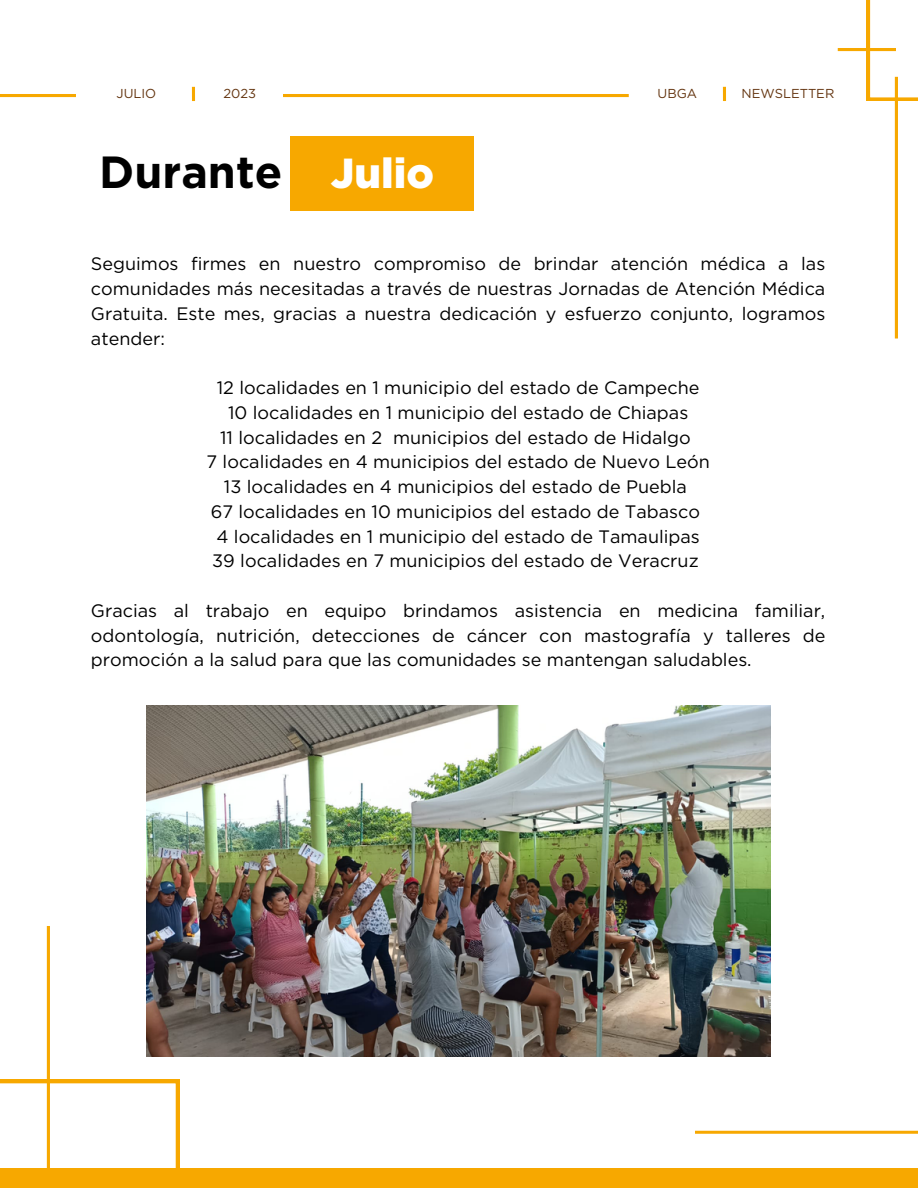
<style>
.page{position:relative;width:918px;height:1188px;background:#fff}
.page>*{position:absolute;margin:0;border:0;box-sizing:border-box;transform-origin:0 0}
.t1{font:700 45px "Gotham";color:#000}
.t2{font:900 42px "Gotham";color:#fff}
.t3{font:18px/24.8px "Gotham";color:#000;text-align:justify}
.t4{font:12.9px "Gotham";color:#643510}
</style>
<div class="page">
<svg style="left:838px;top:0;width:80px;height:339px"></svg>
<svg style="left:0;top:87px;width:629px;height:14px"></svg>
<svg style="left:723px;top:87px;width:3px;height:14px"></svg>
<div style="left:291px;top:136px;width:183px;height:74px;background:#f7a800"></div>
<div style="left:0;top:1168px;width:918px;height:20px;background:#f7a800"></div>
<svg style="left:0;top:926px;width:179px;height:242px"></svg>
<svg style="left:695px;top:1131px;width:223px;height:3px"></svg>
<img style="left:147px;top:706px;width:624px;height:351px">
<p class="t4" style="left:117px;top:86px;width:41px">JULIO</p>
<p class="t4" style="left:224px;top:86px;width:34px">2023</p>
<p class="t4" style="left:658px;top:86px;width:41px">UBGA</p>
<p class="t4" style="left:742px;top:86px;width:94px">NEWSLETTER</p>
<p class="t1" style="left:99px;top:145px;width:184px">Durante</p>
<p class="t2" style="left:331px;top:148px;width:105px">Julio</p>
<p class="t3" style="left:91px;top:252px;width:736px">Seguimos firmes en nuestro compromiso de brindar atención médica a las comunidades más necesitadas a través de nuestras Jornadas de Atención Médica Gratuita. Este mes, gracias a nuestra dedicación y esfuerzo conjunto, logramos atender:</p>
<p class="t3" style="left:217px;top:375px;width:484px">12 localidades en 1 municipio del estado de Campeche</p>
<p class="t3" style="left:228px;top:400px;width:462px">10 localidades en 1 municipio del estado de Chiapas</p>
<p class="t3" style="left:220px;top:425px;width:472px">11 localidades en 2 municipios del estado de Hidalgo</p>
<p class="t3" style="left:207px;top:450px;width:505px">7 localidades en 4 municipios del estado de Nuevo León</p>
<p class="t3" style="left:224px;top:474px;width:464px">13 localidades en 4 municipios del estado de Puebla</p>
<p class="t3" style="left:211px;top:499px;width:491px">67 localidades en 10 municipios del estado de Tabasco</p>
<p class="t3" style="left:216px;top:524px;width:485px">4 localidades en 1 municipio del estado de Tamaulipas</p>
<p class="t3" style="left:212px;top:549px;width:488px">39 localidades en 7 municipios del estado de Veracruz</p>
<p class="t3" style="left:91px;top:598px;width:736px">Gracias al trabajo en equipo brindamos asistencia en medicina familiar, odontología, nutrición, detecciones de cáncer con mastografía y talleres de promoción a la salud para que las comunidades se mantengan saludables.</p>
</div>
